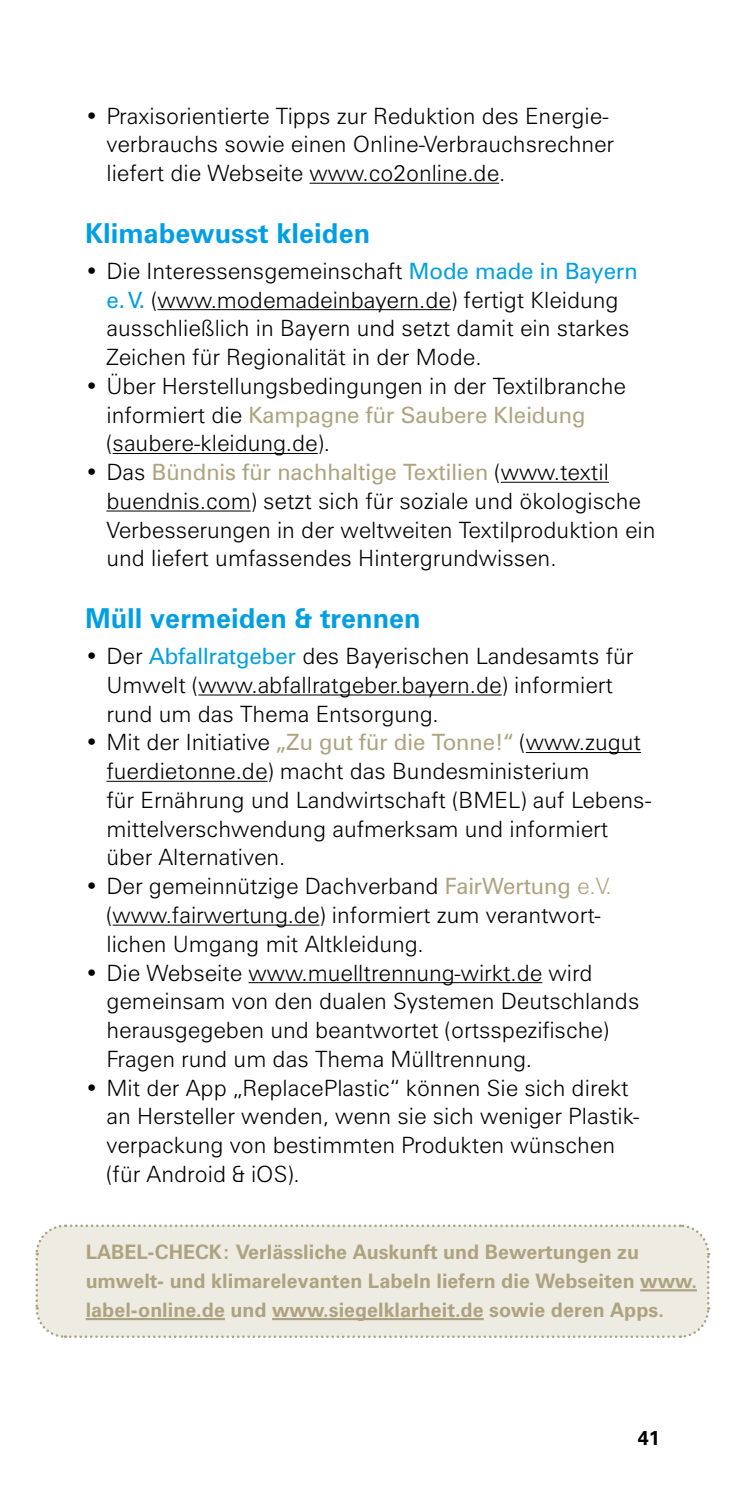
<style>
.page{position:relative;width:745px;height:1489px;background:#fff}
.page>*{position:absolute;margin:0;border:0;box-sizing:border-box;transform-origin:0 0}
.t1{font:700 27.5px "Zurich BT";color:#009fe3}
.t2{font:300 22.5px/28.8px "Zurich BT";color:#000}
.t3{font:700 20px/28.8px "Zurich BT";color:#aea37f}
.t4{font:700 20px "Zurich BT";color:#000}
.s1{font-weight:400;color:#009fe3}
.s2{font-weight:400;color:#aea37f}
.s3{color:#aea37f}
</style>
<div class="page">
<hr style="left:309px;top:183px;width:190px;height:1px;background:#000">
<hr style="left:157px;top:309px;width:294px;height:1px;background:#000">
<hr style="left:112px;top:453px;width:205px;height:1px;background:#000">
<hr style="left:500px;top:482px;width:108px;height:1px;background:#000">
<hr style="left:106px;top:510px;width:145px;height:1px;background:#000">
<hr style="left:198px;top:694px;width:303px;height:1px;background:#000">
<hr style="left:525px;top:752px;width:115px;height:1px;background:#000">
<hr style="left:106px;top:780px;width:161px;height:1px;background:#000">
<hr style="left:112px;top:924px;width:207px;height:1px;background:#000">
<hr style="left:248px;top:982px;width:294px;height:1px;background:#000">
<div style="left:35px;top:1224px;width:675px;height:114px;background:#eeebe3"></div>
<hr style="left:639px;top:1289px;width:57px;height:2px;background:#aea37f">
<hr style="left:86px;top:1317px;width:139px;height:2px;background:#aea37f">
<hr style="left:272px;top:1317px;width:211px;height:2px;background:#aea37f">
<p class="t2" style="left:106px;top:101px;width:509px;text-indent:-21px">• Praxisorientierte Tipps zur Reduktion des Energie&shy;verbrauchs sowie einen Online-Verbrauchsrechner liefert die Webseite www.co2online.de.</p>
<p class="t1" style="left:85px;top:216px;width:286px">Klimabewusst kleiden</p>
<p class="t2" style="left:106px;top:256px;width:532px;text-indent:-21px">• Die Interessensgemeinschaft <span class="s1">Mode made in Bayern e.V.</span> (www.modemadeinbayern.de) fertigt Kleidung ausschließlich in Bayern und setzt damit ein starkes Zeichen für Regionalität in der Mode.</p>
<p class="t2" style="left:106px;top:371px;width:520px;text-indent:-21px">• Über Herstellungsbedingungen in der Textilbranche informiert die <span class="s2">Kampagne für Saubere Kleidung </span>(saubere-kleidung.de).</p>
<p class="t2" style="left:106px;top:457px;width:550px;text-indent:-21px">• Das <span class="s2">Bündnis für nachhaltige Textilien</span> (www.textil buendnis.com) setzt sich für soziale und ökologische Verbesserungen in der weltweiten Textilproduktion ein und liefert umfassendes Hintergrundwissen.</p>
<p class="t1" style="left:85px;top:601px;width:337px">Müll vermeiden &amp; trennen</p>
<p class="t2" style="left:106px;top:641px;width:528px;text-indent:-21px">• Der <span class="s1">Abfallratgeber</span> des Bayerischen Landesamts für<br>Umwelt (www.abfallratgeber.bayern.de) informiert rund um das Thema Entsorgung.</p>
<p class="t2" style="left:106px;top:727px;width:546px;text-indent:-21px">• Mit der Initiative <span class="s2">„Zu gut für die Tonne!“</span> (www.zugut fuerdietonne.de) macht das Bundesministerium<br>für Ernährung und Landwirtschaft (BMEL) auf Lebens&shy;mittelverschwendung aufmerksam und informiert über Alternativen.</p>
<p class="t2" style="left:106px;top:871px;width:506px;text-indent:-21px">• Der gemeinnützige Dachverband <span class="s2">FairWertung</span> <span class="s3">e.V. </span>(www.fairwertung.de) informiert zum verantwort&shy;lichen Umgang mit Altkleidung.</p>
<p class="t2" style="left:106px;top:957px;width:534px;text-indent:-21px">• Die Webseite www.muelltrennung-wirkt.de wird gemeinsam von den dualen Systemen Deutschlands herausgegeben und beantwortet (ortsspezifische)<br>Fragen rund um das Thema Mülltrennung.</p>
<p class="t2" style="left:106px;top:1073px;width:534px;text-indent:-21px">• Mit der App „ReplacePlastic“ können Sie sich direkt an Hersteller wenden, wenn sie sich weniger Plastik&shy;verpackung von bestimmten Produkten wünschen (für Android &amp; iOS).</p>
<p class="t3" style="left:86px;top:1237px;width:612px">LABEL-CHECK: Verlässliche Auskunft und Bewertungen zu umwelt- und klimarelevanten Labeln liefern die Webseiten www. label-online.de und www.siegelklarheit.de sowie deren Apps.</p>
<p class="t4" style="left:637px;top:1425px;width:24px">41</p>
</div>
